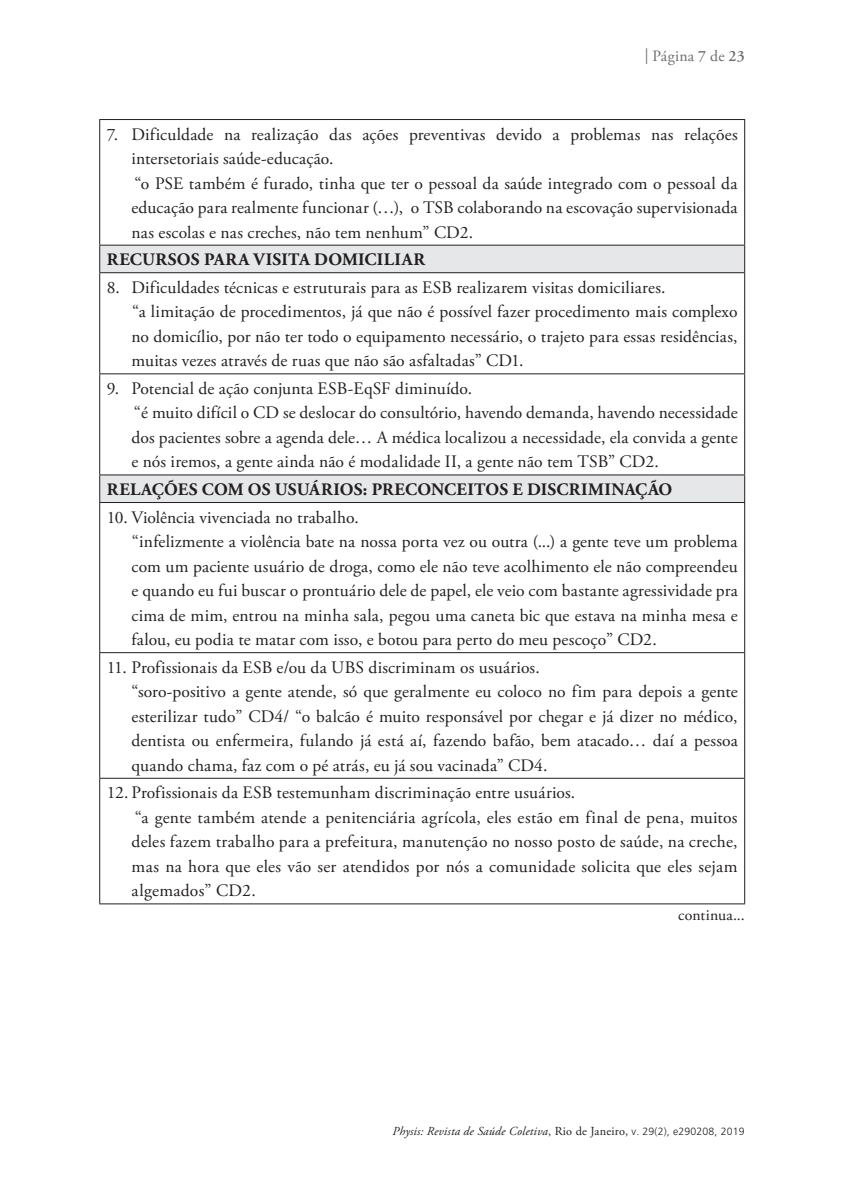
<style>
.page{position:relative;width:844px;height:1191px;background:#fff}
.page>*{position:absolute;margin:0;border:0;box-sizing:border-box;transform-origin:0 0}
.t1{font:17.5px/24.5px "Adobe Garamond Pro";letter-spacing:.01em;color:#231f20}
.t2{font:700 17.5px "Adobe Garamond Pro";letter-spacing:.01em;color:#231f20}
.t3{font:15.75px "Adobe Garamond Pro";letter-spacing:.015em;color:#6c6d70}
.t4{font:15.75px "Adobe Garamond Pro";letter-spacing:.02em;color:#231f20}
.t5{font:italic 12.25px "Adobe Garamond Pro";letter-spacing:.015em;color:#231f20}
.s1{font-weight:600}
.s2{font-style:normal}
.s3{font-family:"Frutiger";font-weight:300;font-style:normal;font-size:10.5px}
</style>
<div class="page">
<svg style="left:100px;top:246px;width:644px;height:256px"></svg>
<hr style="left:99px;top:119px;width:646px;height:1px;background:#231f20">
<hr style="left:99px;top:120px;width:1px;height:125px;background:#231f20">
<hr style="left:744px;top:120px;width:1px;height:125px;background:#231f20">
<hr style="left:99px;top:245px;width:646px;height:1px;background:#231f20">
<svg style="left:99px;top:245px;width:1px;height:27px"></svg>
<svg style="left:744px;top:245px;width:1px;height:27px"></svg>
<hr style="left:99px;top:272px;width:646px;height:1px;background:#231f20">
<hr style="left:99px;top:273px;width:1px;height:100px;background:#231f20">
<hr style="left:744px;top:273px;width:1px;height:100px;background:#231f20">
<hr style="left:99px;top:373px;width:646px;height:1px;background:#231f20">
<hr style="left:99px;top:374px;width:1px;height:100px;background:#231f20">
<hr style="left:744px;top:374px;width:1px;height:100px;background:#231f20">
<hr style="left:99px;top:474px;width:646px;height:1px;background:#231f20">
<svg style="left:99px;top:475px;width:1px;height:27px"></svg>
<svg style="left:744px;top:475px;width:1px;height:27px"></svg>
<hr style="left:99px;top:502px;width:646px;height:1px;background:#231f20">
<hr style="left:99px;top:503px;width:1px;height:149px;background:#231f20">
<hr style="left:744px;top:503px;width:1px;height:149px;background:#231f20">
<hr style="left:99px;top:652px;width:646px;height:1px;background:#231f20">
<hr style="left:99px;top:653px;width:1px;height:125px;background:#231f20">
<hr style="left:744px;top:653px;width:1px;height:125px;background:#231f20">
<hr style="left:99px;top:778px;width:646px;height:1px;background:#231f20">
<hr style="left:99px;top:778px;width:1px;height:125px;background:#231f20">
<hr style="left:744px;top:778px;width:1px;height:125px;background:#231f20">
<hr style="left:99px;top:903px;width:646px;height:1px;background:#231f20">
<p class="t3" style="left:644px;top:47px;width:101px">| Página <span class="s1">7</span> de <span class="s1">23</span></p>
<p class="t1" style="left:131px;top:122px;width:607px;text-indent:-25px">7. Dificuldade na realização das ações preventivas devido a problemas nas relações intersetoriais saúde-educação.<br>“o PSE também é furado, tinha que ter o pessoal da saúde integrado com o pessoal da educação para realmente funcionar (…), o TSB colaborando na escovação supervisionada nas escolas e nas creches, não tem nenhum” CD2.</p>
<p class="t2" style="left:107px;top:249px;width:320px">RECURSOS PARA VISITA DOMICILIAR</p>
<p class="t1" style="left:131px;top:276px;width:607px;text-indent:-25px">8. Dificuldades técnicas e estruturais para as ESB realizarem visitas domiciliares.<br>“a limitação de procedimentos, já que não é possível fazer procedimento mais complexo no domicílio, por não ter todo o equipamento necessário, o trajeto para essas residências, muitas vezes através de ruas que não são asfaltadas” CD1.</p>
<p class="t1" style="left:131px;top:377px;width:607px;text-indent:-25px">9. Potencial de ação conjunta ESB-EqSF diminuído.<br>“é muito difícil o CD se deslocar do consultório, havendo demanda, havendo necessidade dos pacientes sobre a agenda dele… A médica localizou a necessidade, ela convida a gente e nós iremos, a gente ainda não é modalidade II, a gente não tem TSB” CD2.</p>
<p class="t2" style="left:107px;top:479px;width:567px">RELAÇÕES COM OS USUÁRIOS: PRECONCEITOS E DISCRIMINAÇÃO</p>
<p class="t1" style="left:131px;top:505px;width:607px;text-indent:-25px">10. Violência vivenciada no trabalho.<br>“infelizmente a violência bate na nossa porta vez ou outra (...) a gente teve um problema com um paciente usuário de droga, como ele não teve acolhimento ele não compreendeu e quando eu fui buscar o prontuário dele de papel, ele veio com bastante agressividade pra cima de mim, entrou na minha sala, pegou uma caneta bic que estava na minha mesa e falou, eu podia te matar com isso, e botou para perto do meu pescoço” CD2.</p>
<p class="t1" style="left:131px;top:655px;width:607px;text-indent:-25px">11. Profissionais da ESB e/ou da UBS discriminam os usuários.<br>“soro-positivo a gente atende, só que geralmente eu coloco no fim para depois a gente esterilizar tudo” CD4/ “o balcão é muito responsável por chegar e já dizer no médico, dentista ou enfermeira, fulando já está aí, fazendo bafão, bem atacado… daí a pessoa quando chama, faz com o pé atrás, eu já sou vacinada” CD4.</p>
<p class="t1" style="left:131px;top:781px;width:607px;text-indent:-25px">12. Profissionais da ESB testemunham discriminação entre usuários.<br>“a gente também atende a penitenciária agrícola, eles estão em final de pena, muitos deles fazem trabalho para a prefeitura, manutenção no nosso posto de saúde, na creche, mas na hora que eles vão ser atendidos por nós a comunidade solicita que eles sejam algemados” CD2.</p>
<p class="t4" style="left:678px;top:905px;width:68px">continua...</p>
<p class="t5" style="left:392px;top:1124px;width:353px">Physis: Revista de Saúde Coletiva<span class="s2">, Rio de Janeiro,</span> <span class="s3">v. 29(2), e290208, 2019</span></p>
</div>
